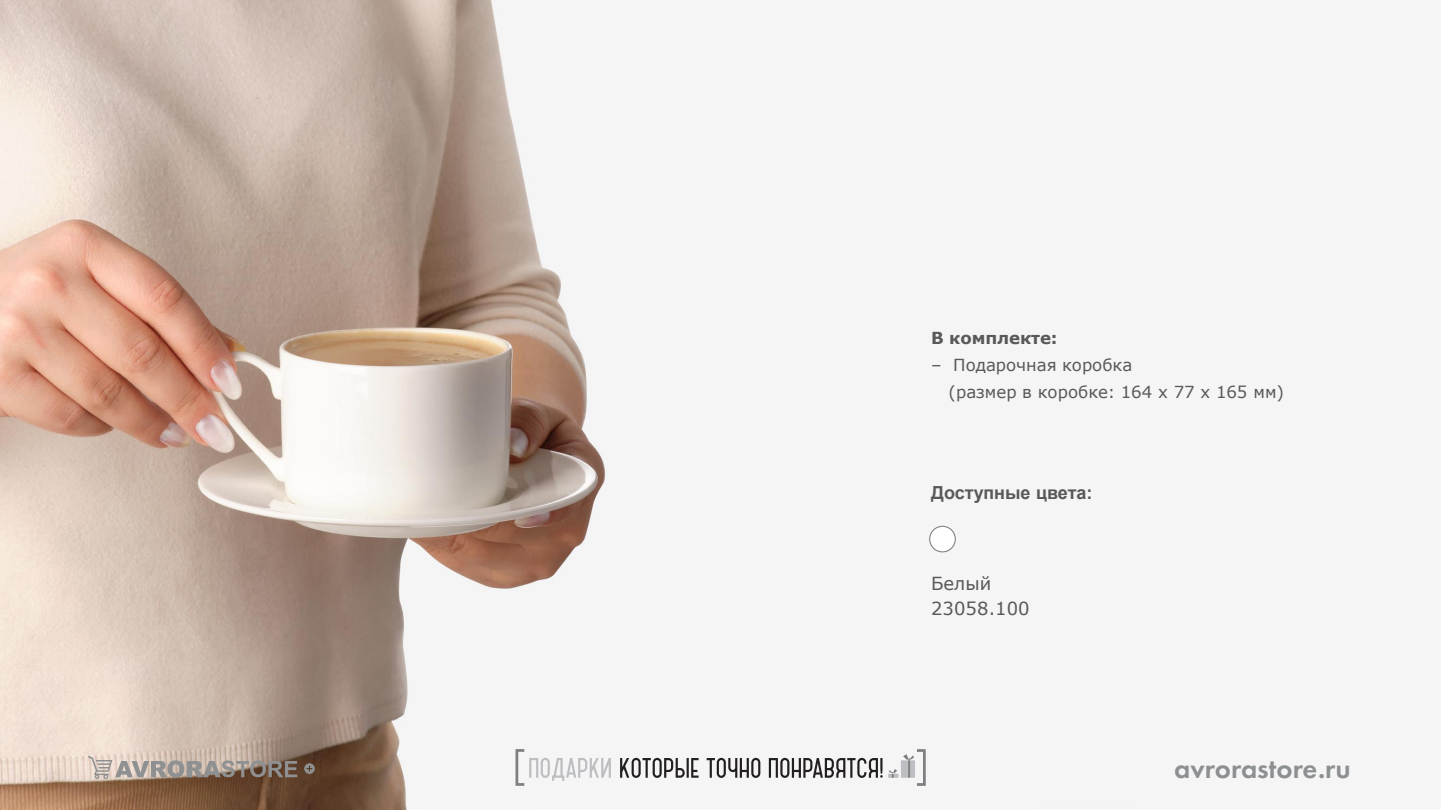
<style>
.page{position:relative;width:1441px;height:810px;background:#fff}
.page>*{position:absolute;margin:0;border:0;box-sizing:border-box;transform-origin:0 0}
.t1{font:600 28.5px "Futura PT";color:#8d9092}
.t2{font:700 18px "Arial";letter-spacing:-.005em;color:#595959}
.t3{font:18px/25.8px "Verdana";letter-spacing:.005em;color:#595959}
.t4{font:16.65px "Verdana";color:#595959}
.t5{font:16.5px "Verdana";letter-spacing:-.005em;color:#595959}
.t6{font:700 16.5px "Verdana";color:#595959}
</style>
<div class="page">
<img style="left:0;top:0;width:1440px;height:810px">
<div style="left:929px;top:526px;width:26px;height:26px;background:#fff;border-radius:50%"></div>
<div style="left:929px;top:526px;width:26px;height:26px;border:1px solid #7f7f7f;border-radius:50%"></div>
<svg style="left:88px;top:756px;width:209px;height:23px;background:#a89b92"></svg>
<svg style="left:304px;top:763px;width:11px;height:11px"></svg>
<svg style="left:515px;top:749px;width:410px;height:37px"></svg>
<p class="t6" style="left:931px;top:326px;width:128px">В комплекте:</p>
<p class="t4" style="left:931px;top:353px;width:203px">– Подарочная коробка</p>
<p class="t5" style="left:948px;top:381px;width:337px">(размер в коробке: 164 х 77 х 165 мм)</p>
<p class="t2" style="left:931px;top:480px;width:163px">Доступные цвета:</p>
<p class="t3" style="left:931px;top:570px;width:100px">Белый<br>23058.100</p>
<h1 class="t1" style="left:1174px;top:751px;width:178px">avrorastore.ru</h1>
</div>
